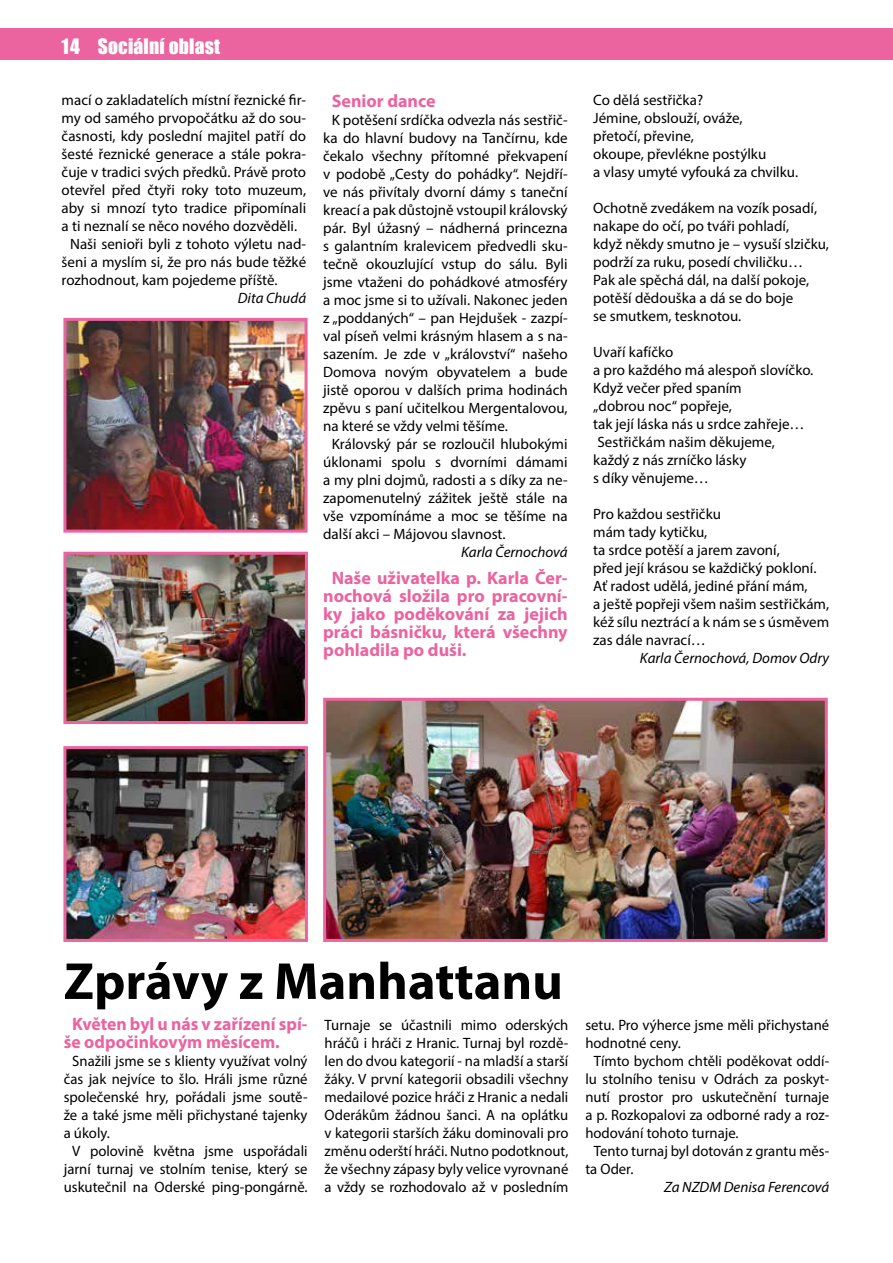
<style>
.page{position:relative;width:893px;height:1263px;background:#fff}
.page>*{position:absolute;margin:0;border:0;box-sizing:border-box;transform-origin:0 0}
.t1{font:700 52.5px "Myriad Pro";color:#000}
.t2{font:19.5px "Impact";letter-spacing:.01em;color:#fff}
.t3{font:700 18px/18px "Myriad Pro";color:#eb639f;text-align:justify}
.t4{font:15px/18px "Myriad Pro";color:#000}
.t5{font:italic 15px "Myriad Pro";color:#000}
</style>
<div class="page">
<div style="left:0;top:28px;width:893px;height:32px;background:#eb639f"></div>
<img style="left:67px;top:750px;width:237px;height:188px">
<div style="left:63px;top:746px;width:245px;height:196px;border:3px solid #eb639f"></div>
<img style="left:67px;top:322px;width:237px;height:207px">
<div style="left:63px;top:318px;width:245px;height:215px;border:3px solid #eb639f"></div>
<img style="left:67px;top:556px;width:237px;height:164px">
<div style="left:63px;top:552px;width:245px;height:172px;border:3px solid #eb639f"></div>
<img style="left:327px;top:702px;width:497px;height:236px">
<div style="left:323px;top:698px;width:505px;height:244px;border:3px solid #eb639f"></div>
<h2 class="t2" style="left:62px;top:31px;width:160px">14 Sociální oblast</h2>
<p class="t4" style="left:62px;top:91px;width:246px">mací o zakladatelích místní řeznické fir‑</p>
<p class="t4" style="left:62px;top:109px;width:246px">my od samého prvopočátku až do sou‑</p>
<p class="t4" style="left:62px;top:127px;width:246px">časnosti, kdy poslední majitel patří do</p>
<p class="t4" style="left:62px;top:145px;width:246px">šesté řeznické generace a stále pokra‑</p>
<p class="t4" style="left:62px;top:163px;width:246px">čuje v tradici svých předků. Právě proto</p>
<p class="t4" style="left:62px;top:181px;width:246px">otevřel před čtyři roky toto muzeum,</p>
<p class="t4" style="left:62px;top:199px;width:246px">aby si mnozí tyto tradice připomínali</p>
<p class="t4" style="left:62px;top:217px;width:237px">a ti neznalí se něco nového dozvěděli.</p>
<p class="t4" style="left:70px;top:235px;width:238px">Naši senioři byli z tohoto výletu nad‑</p>
<p class="t4" style="left:62px;top:253px;width:246px">šeni a myslím si, že pro nás bude těžké</p>
<p class="t4" style="left:62px;top:271px;width:217px">rozhodnout, kam pojedeme příště.</p>
<p class="t5" style="left:238px;top:288px;width:70px">Dita Chudá</p>
<p class="t3" style="left:332px;top:91px;width:105px">Senior dance</p>
<p class="t4" style="left:332px;top:111px;width:237px">K potěšení srdíčka odvezla nás sestřič‑</p>
<p class="t4" style="left:323px;top:129px;width:246px">ka do hlavní budovy na Tančírnu, kde</p>
<p class="t4" style="left:323px;top:147px;width:246px">čekalo všechny přítomné překvapení</p>
<p class="t4" style="left:323px;top:165px;width:246px">v podobě „Cesty do pohádky“. Nejdří‑</p>
<p class="t4" style="left:323px;top:183px;width:246px">ve nás přivítaly dvorní dámy s taneční</p>
<p class="t4" style="left:323px;top:201px;width:246px">kreací a pak důstojně vstoupil královský</p>
<p class="t4" style="left:323px;top:219px;width:246px">pár. Byl úžasný – nádherná princezna</p>
<p class="t4" style="left:323px;top:237px;width:246px">s galantním kralevicem předvedli sku‑</p>
<p class="t4" style="left:323px;top:255px;width:246px">tečně okouzlující vstup do sálu. Byli</p>
<p class="t4" style="left:323px;top:273px;width:246px">jsme vtaženi do pohádkové atmosféry</p>
<p class="t4" style="left:323px;top:291px;width:246px">a moc jsme si to užívali. Nakonec jeden</p>
<p class="t4" style="left:323px;top:309px;width:246px">z „poddaných“ – pan Hejdušek - zazpí‑</p>
<p class="t4" style="left:323px;top:327px;width:246px">val píseň velmi krásným hlasem a s na‑</p>
<p class="t4" style="left:323px;top:345px;width:246px">sazením. Je zde v „království“ našeho</p>
<p class="t4" style="left:323px;top:363px;width:246px">Domova novým obyvatelem a bude</p>
<p class="t4" style="left:323px;top:381px;width:246px">jistě oporou v dalších prima hodinách</p>
<p class="t4" style="left:323px;top:399px;width:246px">zpěvu s paní učitelkou Mergentalovou,</p>
<p class="t4" style="left:323px;top:417px;width:186px">na které se vždy velmi těšíme.</p>
<p class="t4" style="left:332px;top:435px;width:237px">Královský pár se rozloučil hlubokými</p>
<p class="t4" style="left:323px;top:453px;width:246px">úklonami spolu s dvorními dámami</p>
<p class="t4" style="left:323px;top:471px;width:246px">a my plni dojmů, radosti a s díky za ne‑</p>
<p class="t4" style="left:323px;top:489px;width:246px">zapomenutelný zážitek ještě stále na</p>
<p class="t4" style="left:323px;top:507px;width:246px">vše vzpomínáme a moc se těšíme na</p>
<p class="t4" style="left:323px;top:525px;width:184px">další akci – Májovou slavnost.</p>
<p class="t5" style="left:461px;top:543px;width:108px">Karla Černochová</p>
<p class="t3" style="left:323px;top:568px;width:246px;text-indent:8px">Naše uživatelka p. Karla Čer&shy;nochová složila pro pracovní&shy;ky jako poděkování za jejich práci básničku, která všechny pohladila po duši.</p>
<p class="t4" style="left:593px;top:91px;width:206px">Co dělá sestřička?<br>Jémine, obslouží, ováže,<br>přetočí, převine,<br>okoupe, převlékne postýlku<br>a vlasy umyté vyfouká za chvilku.</p>
<p class="t4" style="left:593px;top:199px;width:237px">Ochotně zvedákem na vozík posadí, nakape do očí, po tváři pohladí,<br>když někdy smutno je – vysuší slzičku, podrží za ruku, posedí chviličku…<br>Pak ale spěchá dál, na další pokoje, potěší dědouška a dá se do boje<br>se smutkem, tesknotou.</p>
<p class="t4" style="left:593px;top:343px;width:222px">Uvaří kafíčko<br>a pro každého má alespoň slovíčko.<br>Když večer před spaním<br>„dobrou noc“ popřeje,<br>tak její láska nás u srdce zahřeje…<br>Sestřičkám našim děkujeme,<br>každý z nás zrníčko lásky<br>s díky věnujeme…</p>
<p class="t4" style="left:593px;top:505px;width:238px">Pro každou sestřičku<br>mám tady kytičku,<br>ta srdce potěší a jarem zavoní,<br>před její krásou se každičký pokloní.<br>Ať radost udělá, jediné přání mám,<br>a ještě popřeji všem našim sestřičkám, kéž sílu neztrácí a k nám se s úsměvem zas dále navrací…</p>
<p class="t5" style="left:640px;top:648px;width:191px">Karla Černochová, Domov Odry</p>
<h1 class="t1" style="left:64px;top:947px;width:501px">Zprávy z Manhattanu</h1>
<p class="t3" style="left:64px;top:1014px;width:245px;text-indent:9px">Květen byl u nás v zařízení spí&shy;še odpočinkovým měsícem.</p>
<p class="t4" style="left:72px;top:1051px;width:237px">Snažili jsme se s klienty využívat volný</p>
<p class="t4" style="left:64px;top:1069px;width:245px">čas jak nejvíce to šlo. Hráli jsme různé</p>
<p class="t4" style="left:64px;top:1087px;width:245px">společenské hry, pořádali jsme soutě‑</p>
<p class="t4" style="left:64px;top:1105px;width:245px">že a také jsme měli přichystané tajenky</p>
<p class="t4" style="left:64px;top:1123px;width:48px">a úkoly.</p>
<p class="t4" style="left:72px;top:1141px;width:237px">V polovině května jsme uspořádali</p>
<p class="t4" style="left:64px;top:1159px;width:245px">jarní turnaj ve stolním tenise, který se</p>
<p class="t4" style="left:64px;top:1177px;width:245px">uskutečnil na Oderské ping‑pongárně.</p>
<p class="t4" style="left:325px;top:1015px;width:245px;text-align:justify">Turnaje se účastnili mimo oderských hráčů i hráči z Hranic. Turnaj byl rozdě‑ len do dvou kategorií - na mladší a starší žáky. V první kategorii obsadili všechny medailové pozice hráči z Hranic a nedali Oderákům žádnou šanci. A na oplátku v kategorii starších žáku dominovali pro změnu oderští hráči. Nutno podotknout, že všechny zápasy byly velice vyrovnané a vždy se rozhodovalo až v posledním</p>
<p class="t4" style="left:585px;top:1015px;width:245px">setu. Pro výherce jsme měli přichystané</p>
<p class="t4" style="left:585px;top:1033px;width:97px">hodnotné ceny.</p>
<p class="t4" style="left:594px;top:1051px;width:237px">Tímto bychom chtěli poděkovat oddí‑</p>
<p class="t4" style="left:585px;top:1069px;width:245px">lu stolního tenisu v Odrách za poskyt‑</p>
<p class="t4" style="left:585px;top:1087px;width:245px">nutí prostor pro uskutečnění turnaje</p>
<p class="t4" style="left:585px;top:1105px;width:245px">a p. Rozkopalovi za odborné rady a roz‑</p>
<p class="t4" style="left:585px;top:1123px;width:155px">hodování tohoto turnaje.</p>
<p class="t4" style="left:594px;top:1141px;width:237px">Tento turnaj byl dotován z grantu měs‑</p>
<p class="t4" style="left:585px;top:1159px;width:49px">ta Oder.</p>
<p class="t5" style="left:664px;top:1177px;width:167px">Za NZDM Denisa Ferencová</p>
</div>
